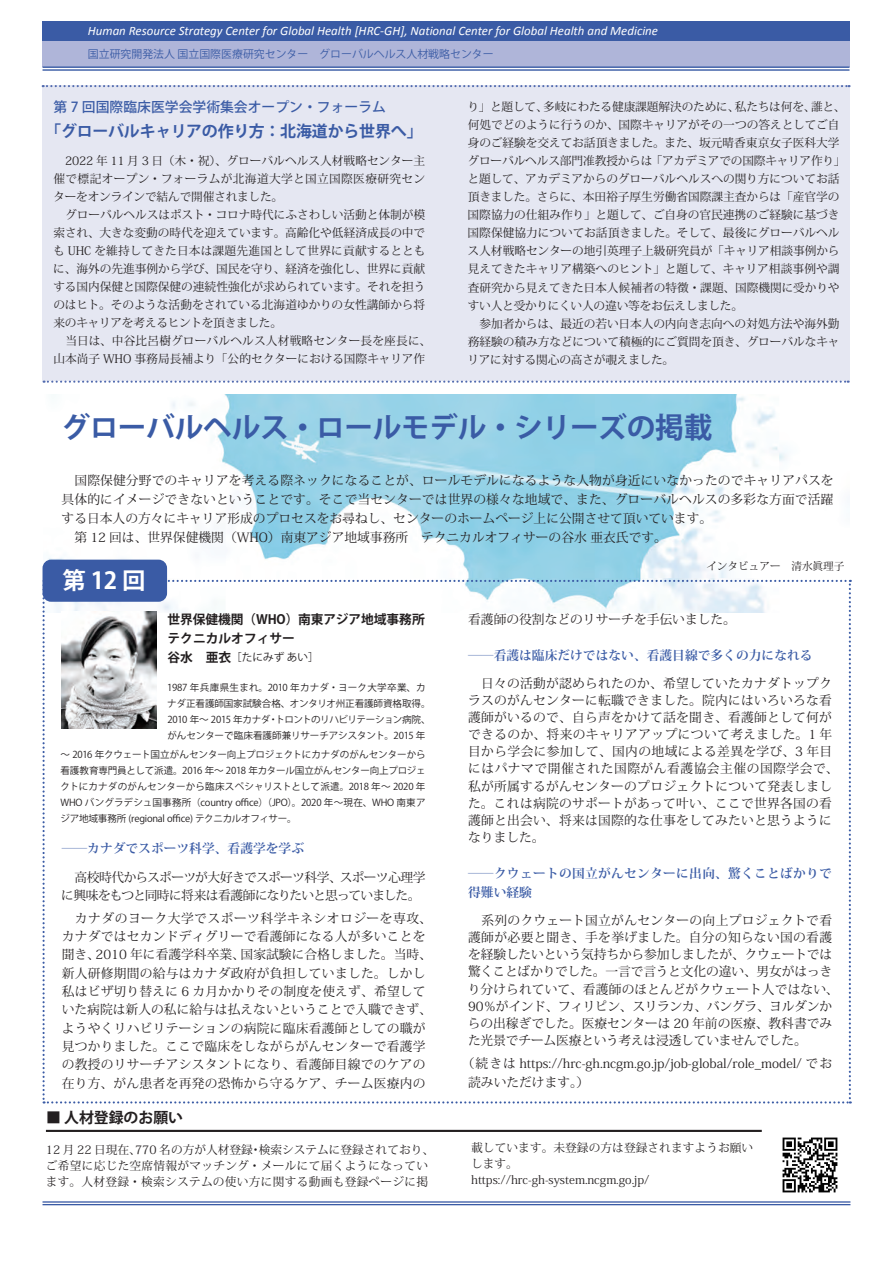
<style>
.page{position:relative;width:893px;height:1263px;background:#fff}
.page>*{position:absolute;margin:0;border:0;box-sizing:border-box;transform-origin:0 0}
.t1{font:700 28.65px "Koz Go Pr 6 N";letter-spacing:-.01em;color:#3a5ba5}
.t2{font:700 23.4px "Koz Go Pr 6 N";color:#fff}
.t3{font:700 15.9px "Koz Go Pr 6 N";letter-spacing:-.01em;color:#3a5ba5}
.t4{font:700 14.85px "Koz Go Pr 6 N";color:#231f20}
.t5{font:500 13.8px "Koz Go Pr 6 N";color:#3a5ba5}
.t6{font:italic 12.9px "Calibri";color:#fff}
.t7{font:12.75px/17.1px "Koz Min Pro";letter-spacing:.01em;color:#231f20}
.t8{font:12.75px/18.3px "Koz Min Pro";letter-spacing:-.055em;color:#231f20}
.t9{font:700 12.75px "Koz Min Pro";color:#3a5ba5}
.t10{font:700 12.75px/19.2px "Koz Min Pro";letter-spacing:.02em;color:#3a5ba5}
.t11{font:700 12.75px/19.2px "Koz Go Pr 6 N";letter-spacing:-.005em;color:#231f20}
.t12{font:11.7px/18px "Koz Min Pro";letter-spacing:-.005em;color:#231f20}
.t13{font:11.7px/15.9px "Koz Min Pro";letter-spacing:.025em;color:#231f20}
.t14{font:10.95px "Koz Go Pr 6 N";color:#3a5ba5}
.t15{font:10.65px "Koz Min Pro";color:#231f20}
.t16{font:10.65px "Koz Go Pr 6 N";color:#231f20}
.t17{font:9.6px/15.9px "Koz Go Pr 6 N";letter-spacing:-.02em;color:#231f20}
.s1{font-weight:700;font-size:12.75px}
</style>
<div class="page">
<hr style="left:43px;top:1201px;width:807px;height:2px;background:#3a5ba5">
<hr style="left:43px;top:1204px;width:807px;height:1px;background:#3a5ba5">
<div style="left:43px;top:41px;width:806px;height:25px;background:#afb5d9"></div>
<div style="left:43px;top:21px;width:806px;height:20px;background:#3a5ba5"></div>
<hr style="left:43px;top:66px;width:806px;height:2px;background:#3a5ba5">
<hr style="left:43px;top:69px;width:806px;height:2px;background:#3a5ba5">
<img style="left:43px;top:395px;width:803px;height:185px">
<svg style="left:43px;top:580px;width:808px;height:523px"></svg>
<div style="left:43px;top:560px;width:124px;height:42px;background:#3a5ba5;border-radius:9px"></div>
<img style="left:62px;top:612px;width:95px;height:117px">
<div style="left:42px;top:85px;width:808px;height:296px;background:#e5e7f2"></div>
<svg style="left:43px;top:85px;width:807px;height:2px"></svg>
<svg style="left:44px;top:381px;width:805px;height:2px"></svg>
<hr style="left:46px;top:1130px;width:716px;height:2px;background:#231f20">
<img style="left:782px;top:1137px;width:56px;height:56px">
<p class="t6" style="left:88px;top:22px;width:572px">Human Resource Strategy Center for Global Health [HRC-GH], National Center for Global Health and Medicine</p>
<p class="t14" style="left:88px;top:48px;width:407px">国立研究開発法人 国立国際医療研究センター　グローバルヘルス人材戦略センター</p>
<p class="t5" style="left:53px;top:99px;width:334px">第 7 回国際臨床医学会学術集会オープン・フォーラム</p>
<p class="t3" style="left:45px;top:122px;width:379px">「グローバルキャリアの作り方：北海道から世界へ」</p>
<p class="t12" style="left:53px;top:151px;width:379px">　2022 年 11 月 3 日（木・祝）、グローバルヘルス人材戦略センター主催で標記オープン・フォーラムが北海道大学と国立国際医療研究センターをオンラインで結んで開催されました。<br>　グローバルヘルスはポスト・コロナ時代にふさわしい活動と体制が模索され、大きな変動の時代を迎えています。高齢化や低経済成長の中でも UHC を維持してきた日本は課題先進国として世界に貢献するとともに、海外の先進事例から学び、国民を守り、経済を強化し、世界に貢献する国内保健と国際保健の連続性強化が求められています。それを担うのはヒト。そのような活動をされている北海道ゆかりの女性講師から将来のキャリアを考えるヒントを頂きました。<br>　当日は、中谷比呂樹グローバルヘルス人材戦略センター長を座長に、山本尚子 WHO 事務局長補より「公的セクターにおける国際キャリア作</p>
<p class="t12" style="left:467px;top:97px;width:380px">り」と題して、多岐にわたる健康課題解決のために、私たちは何を、誰と、何処でどのように行うのか、国際キャリアがその一つの答えとしてご自身のご経験を交えてお話頂きました。また、坂元晴香東京女子医科大学グローバルヘルス部門准教授からは「アカデミアでの国際キャリア作り」と題して、アカデミアからのグローバルヘルスへの関り方についてお話頂きました。さらに、本田裕子厚生労働省国際課主査からは「産官学の国際協力の仕組み作り」と題して、ご自身の官民連携のご経験に基づき国際保健協力についてお話頂きました。そして、最後にグローバルヘルス人材戦略センターの地引英理子上級研究員が「キャリア相談事例から見えてきたキャリア構築へのヒント」と題して、キャリア相談事例や調査研究から見えてきた日本人候補者の特徴・課題、国際機関に受かりやすい人と受かりにくい人の違い等をお伝えしました。<br>　参加者からは、最近の若い日本人の内向き志向への対処方法や海外勤務経験の積み方などについて積極的にご質問を頂き、グローバルなキャリアに対する関心の高さが覗えました。</p>
<h1 class="t1" style="left:61px;top:411px;width:653px">グローバルヘルス・ロールモデル・シリーズの掲載</h1>
<p class="t7" style="left:62px;top:470px;width:774px;line-height:19.2px">　国際保健分野でのキャリアを考える際ネックになることが、ロールモデルになるような人物が身近にいなかったのでキャリアパスを具体的にイメージできないということです。そこで当センターでは世界の様々な地域で、また、グローバルヘルスの多彩な方面で活躍する日本人の方々にキャリア形成のプロセスをお尋ねし、センターのホームページ上に公開させて頂いています。<br>　第 12 回は、世界保健機関（WHO）南東アジア地域事務所　テクニカルオフィサーの谷水 亜衣氏です。</p>
<h2 class="t2" style="left:62px;top:567px;width:85px">第12回</h2>
<p class="t15" style="left:706px;top:559px;width:140px">インタビュアー　清水眞理子</p>
<p class="t11" style="left:167px;top:610px;width:272px">世界保健機関（WHO）南東アジア地域事務所　テクニカルオフィサー</p>
<p class="t16" style="left:167px;top:651px;width:153px"><span class="s1">谷水　亜衣</span>［たにみず あい］</p>
<p class="t17" style="left:167px;top:680px;width:265px">1987 年兵庫県生まれ。2010 年カナダ・ヨーク大学卒業、カナダ正看護師国家試験合格、オンタリオ州正看護師資格取得。2010 年～ 2015 年カナダ・トロントのリハビリテーション病院、がんセンターで臨床看護師兼リサーチアシスタント。2015 年</p>
<p class="t17" style="left:60px;top:746px;width:367px;text-align:justify">〜 2016 年クウェート国立がんセンター向上プロジェクトにカナダのがんセンターから看護教育専門員として派遣。2016 年〜 2018 年カタール国立がんセンター向上プロジェクトにカナダのがんセンターから臨床スペシャリストとして派遣。2018 年～ 2020 年WHO バングラデシュ国事務所（country office）（JPO）。2020 年～現在、WHO 南東アジア地域事務所 (regional office) テクニカルオフィサー。</p>
<p class="t9" style="left:62px;top:839px;width:244px">――カナダでスポーツ科学、看護学を学ぶ</p>
<p class="t8" style="left:61px;top:867px;width:366px">　高校時代からスポーツが大好きでスポーツ科学、スポーツ心理学に興味をもつと同時に将来は看護師になりたいと思っていました。</p>
<p class="t7" style="left:62px;top:908px;width:372px;line-height:18.3px">　カナダのヨーク大学でスポーツ科学キネシオロジーを専攻、カナダではセカンドディグリーで看護師になる人が多いことを聞き、2010 年に看護学科卒業、国家試験に合格しました。当時、新人研修期間の給与はカナダ政府が負担していました。しかし私はビザ切り替えに 6 カ月かかりその制度を使えず、希望していた病院は新人の私に給与は払えないということで入職できず、ようやくリハビリテーションの病院に臨床看護師としての職が見つかりました。ここで臨床をしながらがんセンターで看護学の教授のリサーチアシスタントになり、看護師目線でのケアの在り方、がん患者を再発の恐怖から守るケア、チーム医療内の</p>
<p class="t7" style="left:468px;top:610px;width:269px">看護師の役割などのリサーチを手伝いました。</p>
<p class="t9" style="left:468px;top:646px;width:346px">――看護は臨床だけではない、看護目線で多くの力になれる</p>
<p class="t7" style="left:468px;top:674px;width:372px;text-indent:13px">日々の活動が認められたのか、希望していたカナダトップクラスのがんセンターに転職できました。院内にはいろいろな看護師がいるので、自ら声をかけて話を聞き、看護師として何ができるのか、将来のキャリアアップについて考えました。1 年目から学会に参加して、国内の地域による差異を学び、3 年目にはパナマで開催された国際がん看護協会主催の国際学会で、私が所属するがんセンターのプロジェクトについて発表しました。これは病院のサポートがあって叶い、ここで世界各国の看護師と出会い、将来は国際的な仕事をしてみたいと思うようになりました。</p>
<p class="t10" style="left:468px;top:863px;width:365px">――クウェートの国立がんセンターに出向、驚くことばかりで得難い経験</p>
<p class="t7" style="left:468px;top:911px;width:372px;text-indent:13px">系列のクウェート国立がんセンターの向上プロジェクトで看護師が必要と聞き、手を挙げました。自分の知らない国の看護を経験したいという気持ちから参加しましたが、クウェートでは驚くことばかりでした。一言で言うと文化の違い、男女がはっきり分けられていて、看護師のほとんどがクウェート人ではない、90％がインド、フィリピン、スリランカ、バングラ、ヨルダンからの出稼ぎでした。医療センターは 20 年前の医療、教科書でみた光景でチーム医療という考えは浸透していませんでした。</p>
<p class="t7" style="left:468px;top:1053px;width:365px;line-height:19.2px;text-indent:-6px">（続きは https://hrc-gh.ncgm.go.jp/job-global/role_model/ でお読みいただけます。）</p>
<p class="t4" style="left:46px;top:1109px;width:139px">■ 人材登録のお願い</p>
<p class="t13" style="left:46px;top:1141px;width:390px">12 月 22 日現在、770 名の方が人材登録・検索システムに登録されており、ご希望に応じた空席情報がマッチング・メールにて届くようになっています。人材登録・検索システムの使い方に関する動画も登録ページに掲</p>
<p class="t12" style="left:471px;top:1139px;width:284px;line-height:15.9px">載しています。未登録の方は登録されますようお願いします。<br>https://hrc-gh-system.ncgm.go.jp/</p>
</div>
